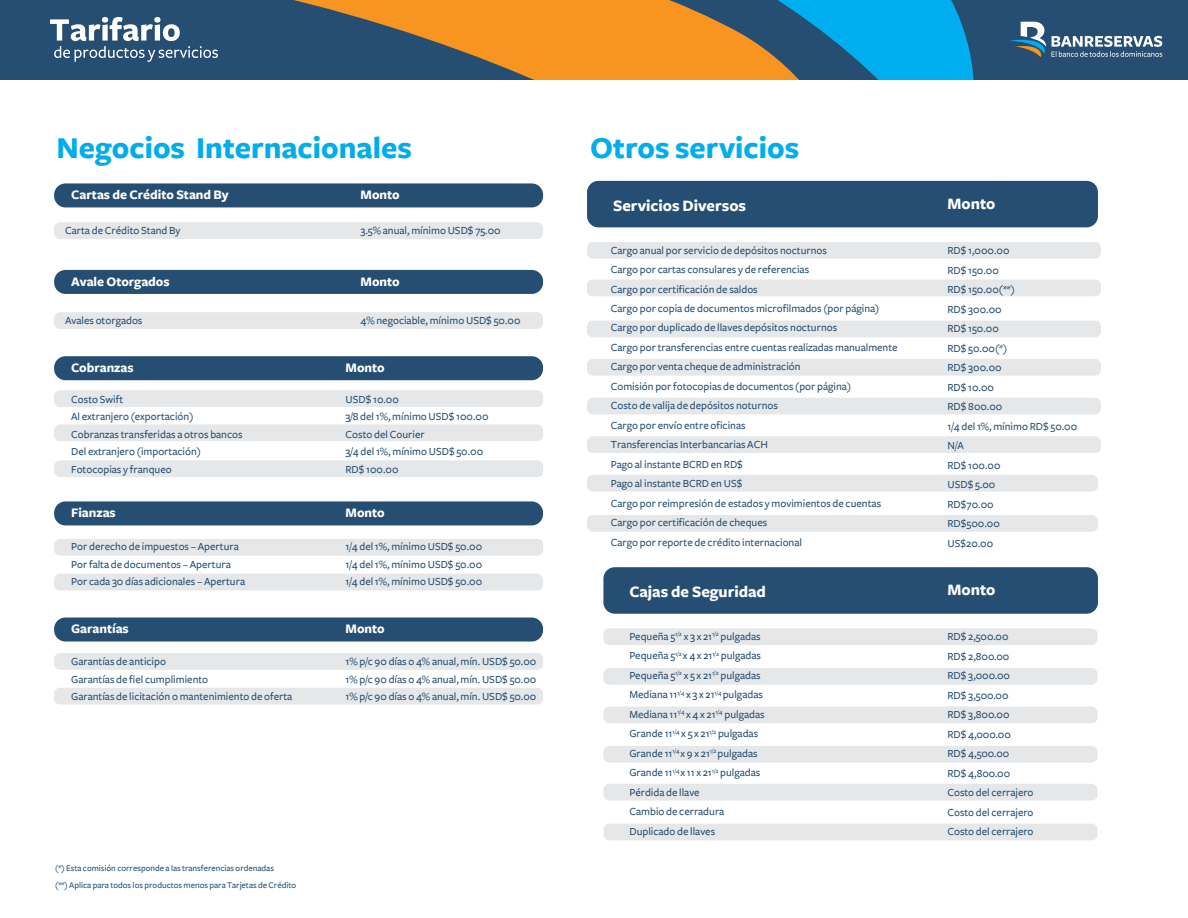
<style>
.page{position:relative;width:1188px;height:918px;background:#fff}
.page>*{position:absolute;margin:0;border:0;box-sizing:border-box;transform-origin:0 0}
.t1{font:700 31.5px "Freight Sans";color:#00acee}
.t2{font:700 31.5px "Freight Sans";color:#00aef0}
.t3{font:700 16.5px "Freight Sans";color:#fff}
.t4{font:700 13.5px "Freight Sans";color:#fff}
.t5{font:500 11.25px/19.5px "Freight Sans";color:#264e72}
.t6{font:500 9px "Freight Sans";color:#264e72}
</style>
<div class="page">
<div style="left:587px;top:242px;width:514px;height:17px;background:#e6e7e8;border-radius:6px"></div>
<div style="left:587px;top:280px;width:514px;height:16px;background:#e6e7e8;border-radius:6px"></div>
<div style="left:587px;top:321px;width:514px;height:16px;background:#e6e7e8;border-radius:6px"></div>
<div style="left:587px;top:359px;width:514px;height:17px;background:#e6e7e8;border-radius:6px"></div>
<div style="left:587px;top:398px;width:514px;height:16px;background:#e6e7e8;border-radius:6px"></div>
<div style="left:587px;top:436px;width:514px;height:17px;background:#e6e7e8;border-radius:6px"></div>
<div style="left:603px;top:628px;width:495px;height:17px;background:#e6e7e8;border-radius:6px"></div>
<div style="left:603px;top:668px;width:495px;height:17px;background:#e6e7e8;border-radius:6px"></div>
<div style="left:603px;top:707px;width:495px;height:16px;background:#e6e7e8;border-radius:6px"></div>
<div style="left:603px;top:746px;width:495px;height:17px;background:#e6e7e8;border-radius:6px"></div>
<div style="left:603px;top:784px;width:495px;height:17px;background:#e6e7e8;border-radius:6px"></div>
<div style="left:603px;top:824px;width:495px;height:16px;background:#e6e7e8;border-radius:6px"></div>
<div style="left:587px;top:475px;width:511px;height:17px;background:#e6e7e8;border-radius:6px"></div>
<div style="left:587px;top:515px;width:511px;height:17px;background:#e6e7e8;border-radius:6px"></div>
<div style="left:54px;top:390px;width:489px;height:17px;background:#e6e7e8;border-radius:6px"></div>
<div style="left:54px;top:424px;width:489px;height:17px;background:#e6e7e8;border-radius:6px"></div>
<div style="left:54px;top:460px;width:489px;height:17px;background:#e6e7e8;border-radius:6px"></div>
<div style="left:54px;top:539px;width:489px;height:17px;background:#e6e7e8;border-radius:6px"></div>
<div style="left:54px;top:574px;width:489px;height:16px;background:#e6e7e8;border-radius:6px"></div>
<div style="left:54px;top:653px;width:489px;height:17px;background:#e6e7e8;border-radius:6px"></div>
<div style="left:54px;top:688px;width:489px;height:17px;background:#e6e7e8;border-radius:6px"></div>
<div style="left:54px;top:222px;width:489px;height:17px;background:#e6e7e8;border-radius:6px"></div>
<div style="left:54px;top:312px;width:489px;height:17px;background:#e6e7e8;border-radius:6px"></div>
<div style="left:587px;top:181px;width:511px;height:46px;background:#264e72;border-radius:11px"></div>
<div style="left:603px;top:567px;width:495px;height:47px;background:#264e72;border-radius:11px"></div>
<div style="left:54px;top:183px;width:489px;height:24px;background:#264e72;border-radius:11px"></div>
<div style="left:54px;top:270px;width:489px;height:24px;background:#264e72;border-radius:11px"></div>
<div style="left:54px;top:356px;width:489px;height:24px;background:#264e72;border-radius:11px"></div>
<div style="left:54px;top:501px;width:489px;height:24px;background:#264e72;border-radius:11px"></div>
<div style="left:54px;top:618px;width:489px;height:24px;background:#264e72;border-radius:11px"></div>
<div style="left:0;top:0;width:1188px;height:79px;background:#264e72"></div>
<svg style="left:879px;top:0;width:95px;height:79px;background:#03a5e4"></svg>
<svg style="left:294px;top:0;width:585px;height:79px;fill:#f89420"></svg>
<svg style="left:50px;top:17px;width:168px;height:45px"></svg>
<svg style="left:1010px;top:21px;width:36px;height:36px"></svg>
<svg style="left:1052px;top:36px;width:110px;height:21px"></svg>
<h1 class="t1" style="left:57px;top:131px;width:357px">Negocios Internacionales</h1>
<p class="t4" style="left:71px;top:188px;width:159px">Cartas de Crédito Stand By</p>
<p class="t4" style="left:361px;top:188px;width:41px">Monto</p>
<p class="t5" style="left:65px;top:221px;width:117px">Carta de Crédito Stand By</p>
<p class="t5" style="left:361px;top:221px;width:142px">3.5% anual, mínimo USD$ 75.00</p>
<p class="t4" style="left:71px;top:274px;width:100px">Avale Otorgados</p>
<p class="t4" style="left:361px;top:274px;width:41px">Monto</p>
<p class="t5" style="left:65px;top:311px;width:79px">Avales otorgados</p>
<p class="t5" style="left:361px;top:311px;width:161px">4% negociable, mínimo USD$ 50.00</p>
<p class="t4" style="left:71px;top:360px;width:64px">Cobranzas</p>
<p class="t4" style="left:346px;top:360px;width:41px">Monto</p>
<p class="t5" style="left:71px;top:390px;width:173px;line-height:17.5px">Costo Swift<br>Al extranjero (exportación)<br>Cobranzas transferidas a otros bancos<br>Del extranjero (importación)<br>Fotocopias y franqueo</p>
<p class="t5" style="left:346px;top:390px;width:145px;line-height:17.5px">USD$ 10.00<br>3/8 del 1%, mínimo USD$ 100.00<br>Costo del Courier<br>3/4 del 1%, mínimo USD$ 50.00<br>RD$ 100.00</p>
<p class="t4" style="left:71px;top:506px;width:46px">Fianzas</p>
<p class="t4" style="left:346px;top:506px;width:41px">Monto</p>
<p class="t5" style="left:71px;top:538px;width:175px;line-height:17.5px">Por derecho de impuestos – Apertura<br>Por falta de documentos – Apertura<br>Por cada 30 días adicionales – Apertura</p>
<p class="t5" style="left:346px;top:538px;width:138px;line-height:17.5px;text-align:justify">1/4 del 1%, mínimo USD$ 50.00<br>1/4 del 1%, mínimo USD$ 50.00<br>1/4 del 1%, mínimo USD$ 50.00</p>
<p class="t4" style="left:71px;top:622px;width:59px">Garantías</p>
<p class="t4" style="left:346px;top:622px;width:41px">Monto</p>
<p class="t5" style="left:71px;top:653px;width:223px;line-height:17.5px">Garantías de anticipo<br>Garantías de fiel cumplimiento<br>Garantías de licitación o mantenimiento de oferta</p>
<p class="t5" style="left:346px;top:653px;width:192px;line-height:17.5px;text-align:justify">1% p/c 90 días o 4% anual, mín. USD$ 50.00<br>1% p/c 90 días o 4% anual, mín. USD$ 50.00<br>1% p/c 90 días o 4% anual, mín. USD$ 50.00</p>
<p class="t6" style="left:55px;top:863px;width:220px">(*) Esta comisión corresponde a las transferencias ordenadas</p>
<p class="t6" style="left:55px;top:880px;width:243px">(**) Aplica para todos los productos menos para Tarjetas de Crédito</p>
<h1 class="t2" style="left:590px;top:131px;width:210px">Otros servicios</h1>
<h2 class="t3" style="left:613px;top:196px;width:135px">Servicios Diversos</h2>
<h2 class="t3" style="left:948px;top:195px;width:49px">Monto</h2>
<p class="t5" style="left:611px;top:240px;width:288px">Cargo anual por servicio de depósitos nocturnos<br>Cargo por cartas consulares y de referencias<br>Cargo por certificación de saldos<br>Cargo por copia de documentos microfilmados (por página)<br>Cargo por duplicado de llaves depósitos nocturnos<br>Cargo por transferencias entre cuentas realizadas manualmente Cargo por venta cheque de administración<br>Comisión por fotocopias de documentos (por página)<br>Costo de valija de depósitos noturnos<br>Cargo por envío entre oficinas<br>Transferencias Interbancarias ACH<br>Pago al instante BCRD en RD$<br>Pago al instante BCRD en US$<br>Cargo por reimpresión de estados y movimientos de cuentas Cargo por certificación de cheques<br>Cargo por reporte de crédito internacional</p>
<p class="t5" style="left:948px;top:241px;width:131px">RD$ 1,000.00<br>RD$ 150.00<br>RD$ 150.00(**)<br>RD$ 300.00<br>RD$ 150.00<br>RD$ 50.00(*)<br>RD$ 300.00<br>RD$ 10.00<br>RD$ 800.00<br>1/4 del 1%, mínimo RD$ 50.00<br>N/A<br>RD$ 100.00<br>USD$ 5.00<br>RD$70.00<br>RD$500.00<br>US$20.00</p>
<h2 class="t3" style="left:629px;top:583px;width:138px">Cajas de Seguridad</h2>
<h2 class="t3" style="left:948px;top:581px;width:49px">Monto</h2>
<p class="t5" style="left:629px;top:627px;width:137px">Pequeña 5<sup>1/2</sup> x 3 x 21<sup>1/2</sup> pulgadas<br>Pequeña 5<sup>1/2</sup> x 4 x 21<sup>1/2</sup> pulgadas<br>Pequeña 5<sup>1/2</sup> x 5 x 21<sup>1/2</sup> pulgadas<br>Mediana 11<sup>1/4</sup> x 3 x 21<sup>1/4</sup> pulgadas<br>Mediana 11<sup>1/4</sup> x 4 x 21<sup>1/4</sup> pulgadas<br>Grande 11<sup>1/4</sup> x 5 x 21<sup>1/2</sup> pulgadas<br>Grande 11<sup>1/4</sup> x 9 x 21<sup>1/2</sup> pulgadas<br>Grande 11<sup>1/4</sup> x 11 x 21<sup>1/2</sup> pulgadas<br>Pérdida de llave<br>Cambio de cerradura<br>Duplicado de llaves</p>
<p class="t5" style="left:948px;top:627px;width:88px">RD$ 2,500.00<br>RD$ 2,800.00<br>RD$ 3,000.00<br>RD$ 3,500.00<br>RD$ 3,800.00<br>RD$ 4,000.00<br>RD$ 4,500.00<br>RD$ 4,800.00<br>Costo del cerrajero<br>Costo del cerrajero<br>Costo del cerrajero</p>
</div>
